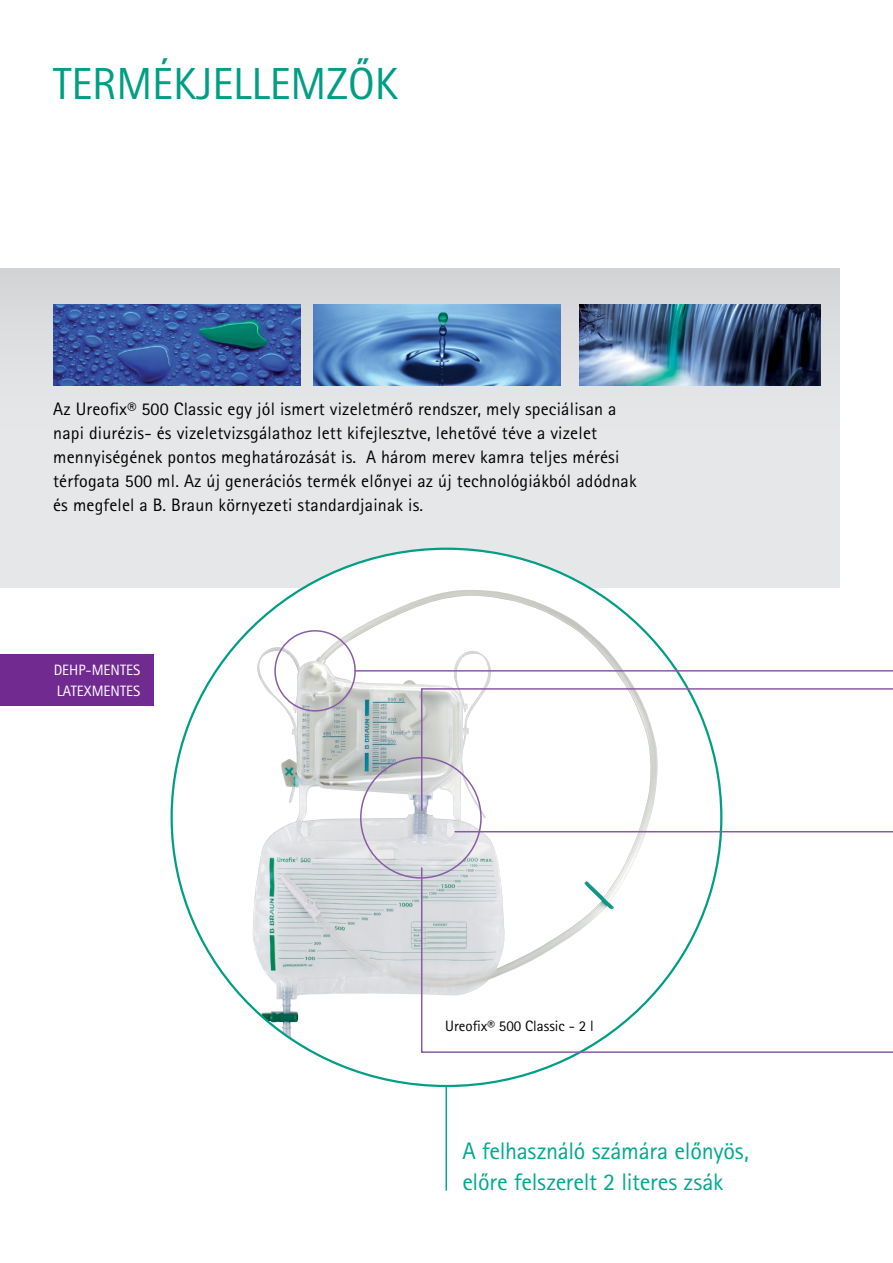
<style>
.page{position:relative;width:893px;height:1263px;background:#fff}
.page>*{position:absolute;margin:0;border:0;box-sizing:border-box;transform-origin:0 0}
.t1{font:45px "Rotis Sans Serif Pro";color:#009e83}
.t2{font:24px/31.5px "Rotis Sans Serif Pro";letter-spacing:-.01em;color:#00a88e}
.t3{font:18px/24px "Rotis Sans Serif Pro";letter-spacing:.01em;color:#000}
.t4{font:15px/21px "Rotis Sans Serif Pro";color:#fff}
.t5{font:15px "Rotis Sans Serif Pro";color:#000}
</style>
<div class="page">
<div style="left:0;top:269px;width:840px;height:319px;background:linear-gradient(to right,#e4e5e7,#d0d2d3)"></div>
<img style="left:53px;top:305px;width:248px;height:80px">
<img style="left:313px;top:305px;width:40px;height:80px">
<div style="left:172px;top:549px;width:549px;height:537px;background:#fff;border-radius:50%"></div>
<img style="left:252px;top:590px;width:406px;height:449px">
<hr style="left:445px;top:1085px;width:2px;height:106px;background:#00a88e">
<div style="left:0;top:655px;width:153px;height:51px;background:#712b90"></div>
<div style="left:274px;top:630px;width:82px;height:81px;border:2px solid #8a5ba5;border-radius:50%"></div>
<svg style="left:420px;top:687px;width:473px;height:125px"></svg>
<hr style="left:454px;top:831px;width:439px;height:1px;background:#8a5ba5">
<svg style="left:420px;top:866px;width:473px;height:188px"></svg>
<svg style="left:353px;top:300px;width:540px;height:372px"></svg>
<h1 class="t1" style="left:53px;top:57px;width:346px">TERMÉKJELLEMZŐK</h1>
<p class="t3" style="left:53px;top:397px;width:585px">Az Ureofix® 500 Classic egy jól ismert vizeletmérő rendszer, mely speciálisan a napi diurézis- és vizeletvizsgálathoz lett kifejlesztve, lehetővé téve a vizelet mennyiségének pontos meghatározását is. A három merev kamra teljes mérési térfogata 500 ml. Az új generációs termék előnyei az új technológiákból adódnak és megfelel a B. Braun környezeti standardjainak is.</p>
<p class="t4" style="left:54px;top:660px;width:88px">DEHP-MENTES<br>LATEXMENTES</p>
<p class="t5" style="left:445px;top:1017px;width:150px">Ureofix® 500 Classic - 2 l</p>
<h2 class="t2" style="left:462px;top:1135px;width:288px">A felhasználó számára előnyös, előre felszerelt 2 literes zsák</h2>
</div>
